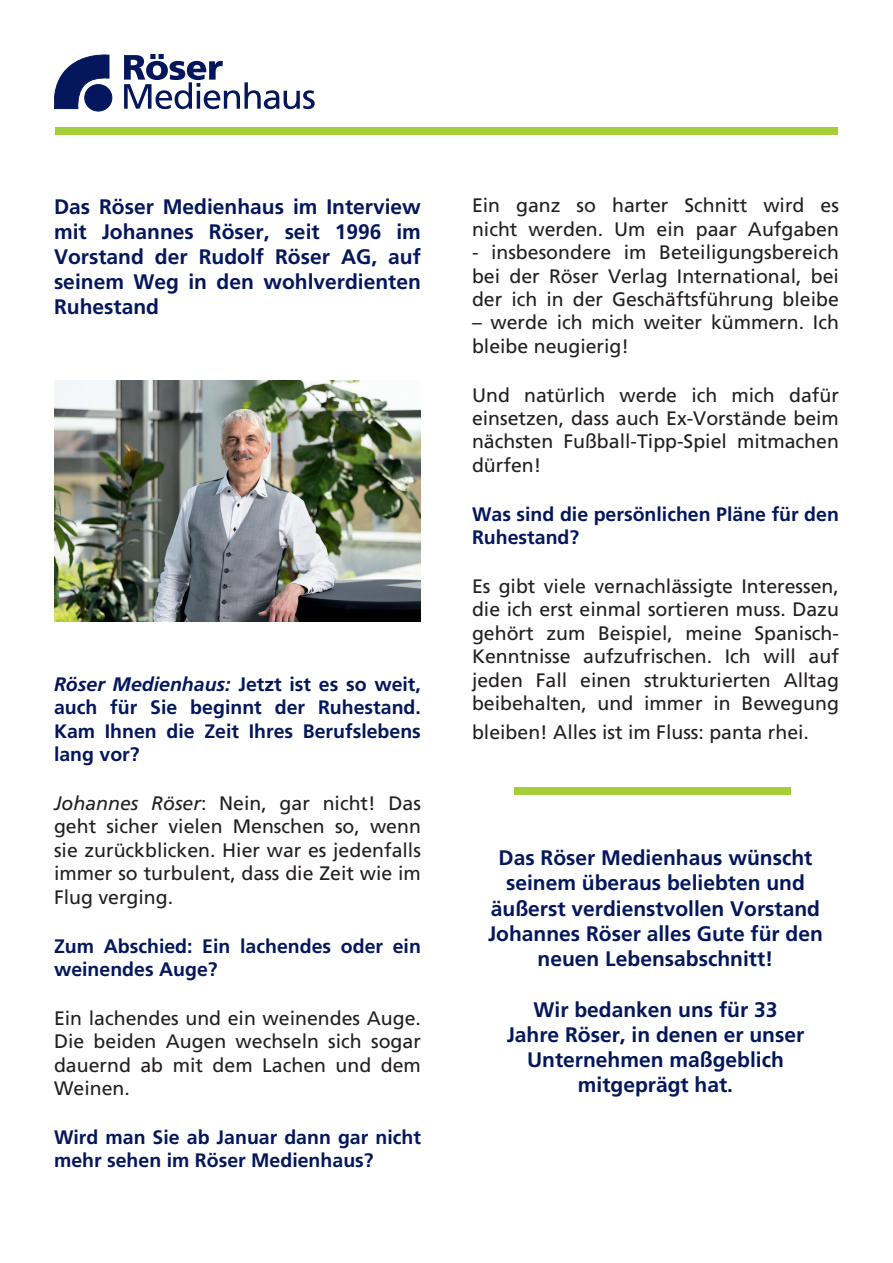
<style>
.page{position:relative;width:893px;height:1263px;background:#fff}
.page>*{position:absolute;margin:0;border:0;box-sizing:border-box;transform-origin:0 0}
.t1{font:700 21px/25.2px "A Frutiger";color:#04175c;text-align:center}
.t2{font:19.5px/23.4px "A Frutiger";color:#231f20;text-align:justify}
.t3{font:700 19.5px/23.4px "A Frutiger";color:#04175c}
.s1{font-style:italic}
</style>
<div class="page">
<img style="left:54px;top:381px;width:367px;height:241px">
<svg style="left:124px;top:54px;width:191px;height:55px"></svg>
<svg style="left:54px;top:54px;width:55px;height:55px"></svg>
<div style="left:85px;top:85px;width:27px;height:26px;background:#04175c;border-radius:50%"></div>
<div style="left:85px;top:84px;width:27px;height:27px;border:1px solid #04175c;border-radius:50%"></div>
<div style="left:55px;top:128px;width:783px;height:7px;background:#a6ce39"></div>
<div style="left:514px;top:787px;width:277px;height:8px;background:#a6ce39"></div>
<p class="t1" style="left:54px;top:192px;width:368px;text-align:justify">Das Röser Medienhaus im Interview mit Johannes Röser, seit 1996 im Vorstand der Rudolf Röser AG, auf seinem Weg in den wohlverdienten Ruhestand</p>
<p class="t3" style="left:54px;top:671px;width:368px;text-align:justify"><span class="s1">Röser Medienhaus:</span> Jetzt ist es so weit, auch für Sie beginnt der Ruhestand.<br>Kam Ihnen die Zeit Ihres Berufslebens lang vor?</p>
<p class="t2" style="left:54px;top:790px;width:368px"><span class="s1">Johannes Röser</span>: Nein, gar nicht! Das geht sicher vielen Menschen so, wenn sie zurückblicken. Hier war es jedenfalls immer so turbulent, dass die Zeit wie im Flug verging.</p>
<p class="t3" style="left:54px;top:932px;width:368px">Zum Abschied: Ein lachendes oder ein weinendes Auge?</p>
<p class="t2" style="left:54px;top:1005px;width:368px">Ein lachendes und ein weinendes Auge.<br>Die beiden Augen wechseln sich sogar dauernd ab mit dem Lachen und dem Weinen.</p>
<p class="t3" style="left:54px;top:1124px;width:368px">Wird man Sie ab Januar dann gar nicht mehr sehen im Röser Medienhaus?</p>
<p class="t2" style="left:472px;top:192px;width:368px">Ein ganz so harter Schnitt wird es nicht werden. Um ein paar Aufgaben</p>
<p class="t2" style="left:472px;top:239px;width:368px">- insbesondere im Beteiligungsbereich bei der Röser Verlag International, bei der ich in der Geschäftsführung bleibe</p>
<p class="t2" style="left:472px;top:309px;width:368px">– werde ich mich weiter kümmern. Ich bleibe neugierig!</p>
<p class="t2" style="left:472px;top:382px;width:368px">Und natürlich werde ich mich dafür einsetzen, dass auch Ex-Vorstände beim nächsten Fußball-Tipp-Spiel mitmachen dürfen!</p>
<p class="t3" style="left:472px;top:501px;width:368px">Was sind die persönlichen Pläne für den<br>Ruhestand?</p>
<p class="t2" style="left:472px;top:573px;width:368px">Es gibt viele vernachlässigte Interessen, die ich erst einmal sortieren muss. Dazu gehört zum Beispiel, meine Spanisch-Kenntnisse aufzufrischen. Ich will auf jeden Fall einen strukturierten Alltag beibehalten, und immer in Bewegung</p>
<p class="t2" style="left:472px;top:719px;width:339px">bleiben! Alles ist im Fluss: panta rhei.</p>
<p class="t1" style="left:488px;top:844px;width:336px">Das Röser Medienhaus wünscht seinem überaus beliebten und äußerst verdienstvollen Vorstand<br>Johannes Röser alles Gute für den neuen Lebensabschnitt!</p>
<p class="t1" style="left:507px;top:995px;width:299px">Wir bedanken uns für 33<br>Jahre Röser, in denen er unser<br>Unternehmen maßgeblich mitgeprägt hat.</p>
</div>
